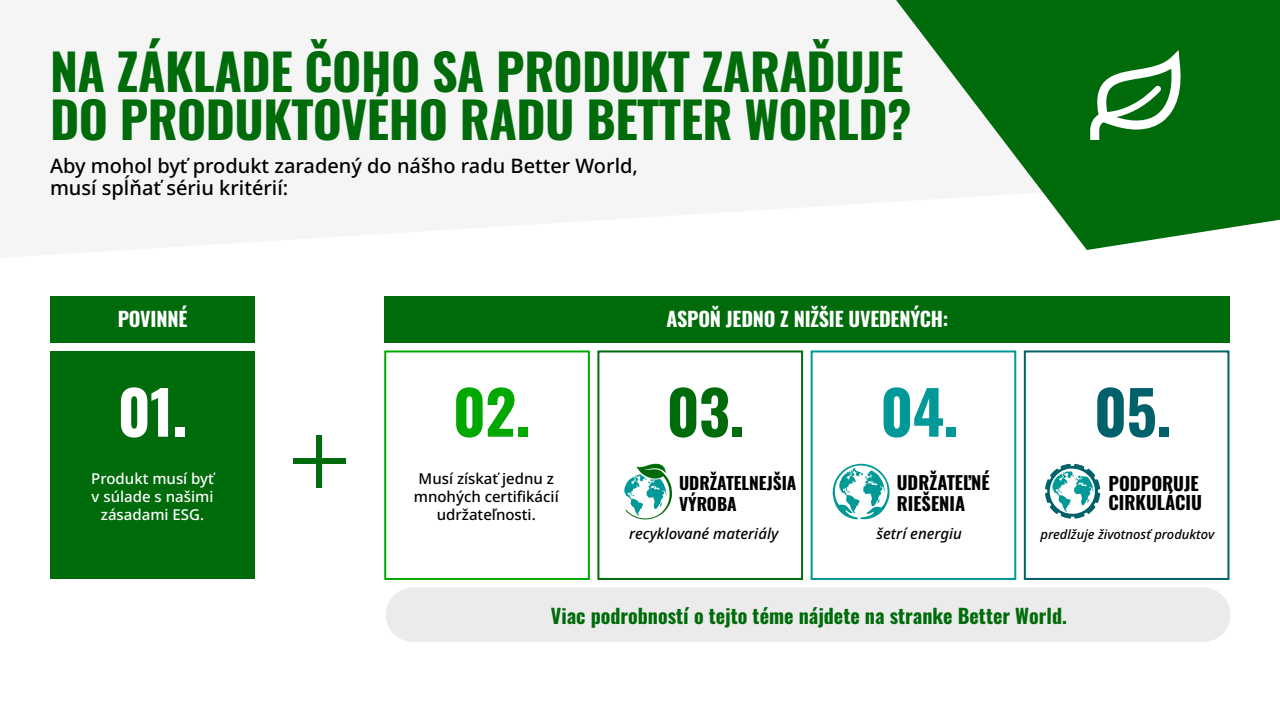
<style>
.page{position:relative;width:1280px;height:720px;background:#fff}
.page>*{position:absolute;margin:0;border:0;box-sizing:border-box;transform-origin:0 0}
.t1{font:700 60px "Oswald";color:#00a800}
.t2{font:700 60px "Oswald";color:#009997}
.t3{font:700 60px "Oswald";color:#fff}
.t4{font:700 50px/48px "Oswald";letter-spacing:-.01em;color:#006b0a}
.t5{font:500 20px/22px "Noto Sans";color:#000}
.t6{font:700 20px "Oswald";color:#006b0a}
.t7{font:700 20px "Oswald";letter-spacing:-.01em;color:#fff}
.t8{font:700 18.5px/19.7px "Oswald";color:#000}
.t9{font:700 18.3px/21px "Oswald";color:#000}
.t10{font:700 17.3px/21px "Oswald";color:#000}
.t11{font:500 15px/18px "Noto Sans";color:#000;text-align:center}
.t12{font:500 15px/18px "Noto Sans";color:#fff;text-align:center}
.t13{font:italic 500 15px "Noto Sans";color:#000}
.t14{font:italic 500 13px "Noto Sans";color:#000}
.s1{color:#006b0a}
.s2{color:#00616b}
</style>
<div class="page">
<svg style="left:896px;top:0;width:384px;height:250px;fill:#006b0a"></svg>
<div style="left:384px;top:296px;width:845px;height:47px;background:#006b0a"></div>
<div style="left:51px;top:296px;width:204px;height:47px;background:#006b0a"></div>
<div style="left:597px;top:350px;width:206px;height:230px;border:2px solid #006b0a"></div>
<div style="left:384px;top:350px;width:206px;height:230px;border:2px solid #00a800"></div>
<div style="left:51px;top:351px;width:204px;height:228px;background:#006b0a"></div>
<div style="left:811px;top:350px;width:205px;height:230px;border:2px solid #009997"></div>
<div style="left:1024px;top:350px;width:205px;height:230px;border:2px solid #00616b"></div>
<div style="left:293px;top:459px;width:53px;height:5px;background:#006b0a"></div>
<div style="left:317px;top:435px;width:5px;height:53px;background:#006b0a"></div>
<svg style="left:624px;top:463px;width:48px;height:57px"></svg>
<svg style="left:833px;top:463px;width:57px;height:57px"></svg>
<svg style="left:1045px;top:464px;width:55px;height:55px"></svg>
<svg style="left:1090px;top:50px;width:93px;height:90px"></svg>
<div style="left:386px;top:587px;width:845px;height:55px;background:#ebebeb;border-radius:27px"></div>
<h2 class="t4" style="left:50px;top:50px;width:863px">NA ZÁKLADE ČOHO SA PRODUKT ZARAĎUJE<br>DO PRODUKTOVÉHO RADU BETTER WORLD?</h2>
<p class="t5" style="left:50px;top:155px;width:589px">Aby mohol byť produkt zaradený do nášho radu Better World, musí spĺňať sériu kritérií:</p>
<p class="t7" style="left:118px;top:309px;width:71px">POVINNÉ</p>
<p class="t7" style="left:666px;top:309px;width:283px">ASPOŇ JEDNO Z NIŽŠIE UVEDENÝCH:</p>
<h1 class="t3" style="left:118px;top:381px;width:71px">01.</h1>
<h1 class="t1" style="left:453px;top:381px;width:293px">02. <span class="s1">03.</span></h1>
<h1 class="t2" style="left:880px;top:381px;width:292px">04. <span class="s2">05.</span></h1>
<p class="t12" style="left:91px;top:470px;width:124px">Produkt musí byť v súlade s našimi zásadami ESG.</p>
<p class="t11" style="left:414px;top:470px;width:146px">Musí získať jednu z mnohých certifikácií udržateľnosti.</p>
<p class="t13" style="left:629px;top:523px;width:150px">recyklované materiály</p>
<p class="t13" style="left:877px;top:523px;width:87px">šetrí energiu</p>
<p class="t14" style="left:1041px;top:525px;width:175px">predlžuje životnosť produktov</p>
<p class="t10" style="left:679px;top:473px;width:119px">UDRŽATELNEJŠIA<br>VÝROBA</p>
<p class="t9" style="left:897px;top:473px;width:94px">UDRŽATEĽNÉ<br>RIEŠENIA</p>
<p class="t8" style="left:1109px;top:474px;width:95px">PODPORUJE<br>CIRKULÁCIU</p>
<p class="t6" style="left:551px;top:606px;width:518px">Viac podrobností o tejto téme nájdete na stranke Better World.</p>
</div>
